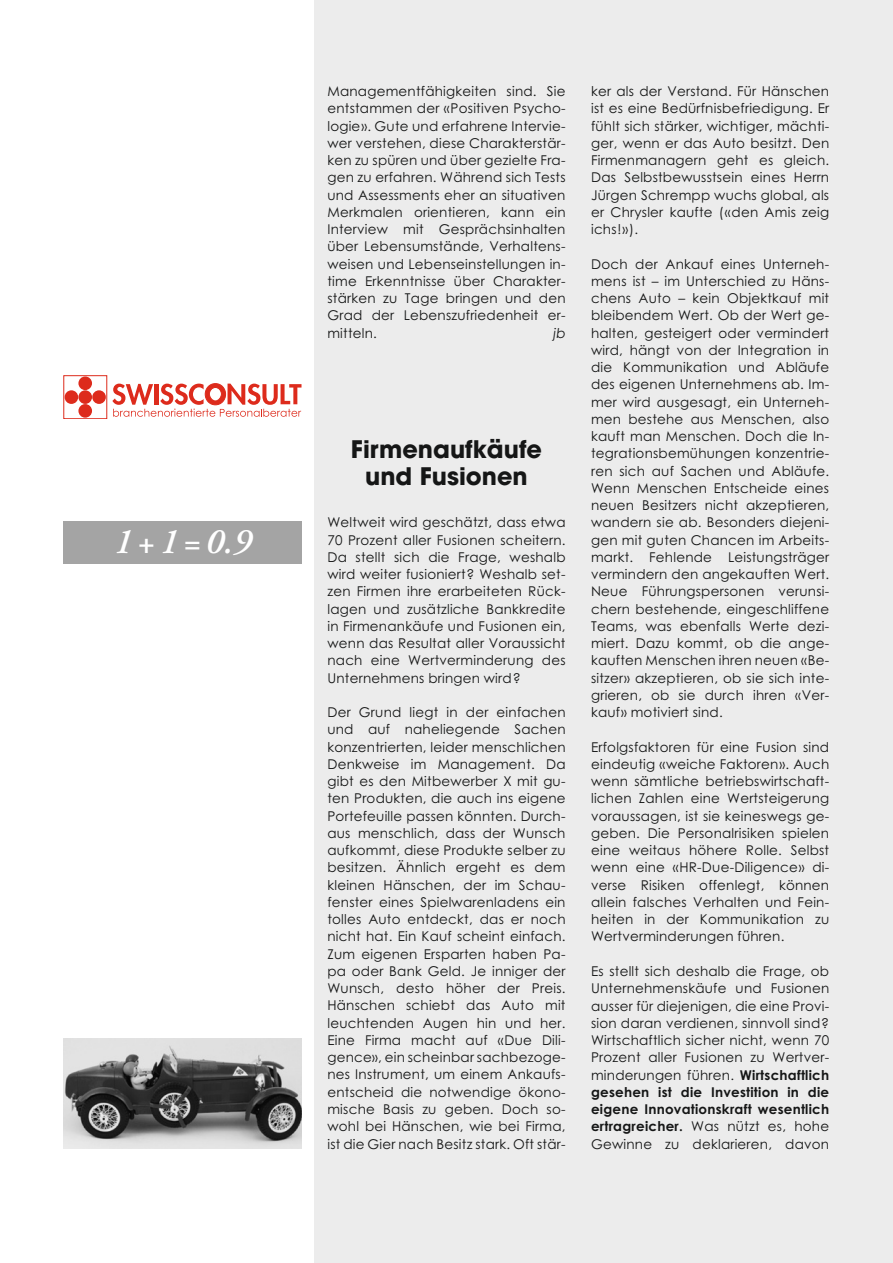
<style>
.page{position:relative;width:893px;height:1263px;background:#fff}
.page>*{position:absolute;margin:0;border:0;box-sizing:border-box;transform-origin:0 0}
.t1{font:italic 600 36px "Adobe Garamond";color:#fff}
.t2{font:700 24px/27.6px "Avant Garde";color:#151616;text-align:center}
.t3{font:13.5px/17.2px "Century Gothic";letter-spacing:.015em;color:#151616;text-align:justify}
.t4{font:italic 13.5px "Century Gothic";color:#151616}
.s1{font-weight:700}
</style>
<div class="page">
<div style="left:315px;top:0;width:578px;height:1263px;background:#ececec"></div>
<div style="left:64px;top:375px;width:43px;height:44px;border:1px solid #dd2b1c"></div>
<div style="left:78px;top:390px;width:14px;height:14px;background:#dd2b1c;border-radius:50%"></div>
<div style="left:92px;top:390px;width:14px;height:14px;background:#dd2b1c;border-radius:50%"></div>
<div style="left:78px;top:404px;width:14px;height:14px;background:#dd2b1c;border-radius:50%"></div>
<div style="left:78px;top:376px;width:14px;height:14px;background:#dd2b1c;border-radius:50%"></div>
<div style="left:65px;top:390px;width:13px;height:14px;background:#dd2b1c;border-radius:50%"></div>
<div style="left:205px;top:383px;width:21px;height:22px;border:1px solid #dd2b1c;border-radius:50%"></div>
<svg style="left:112px;top:384px;width:189px;height:33px"></svg>
<div style="left:64px;top:521px;width:238px;height:42px;background:#a4a4a4"></div>
<img style="left:64px;top:1038px;width:238px;height:110px">
<h1 class="t1" style="left:113px;top:527px;width:139px">1+1=0.9</h1>
<p class="t3" style="left:327px;top:84px;width:240px">Managementfähigkeiten sind. Sie entstammen der «Positiven Psycho&shy;logie». Gute und erfahrene Intervie&shy;wer verstehen, diese Charakterstär&shy;ken zu spüren und über gezielte Fra&shy;gen zu erfahren. Während sich Tests und Assessments eher an situativen Merkmalen orientieren, kann ein Interview mit Gesprächsinhalten über Lebensumstände, Verhaltens&shy;weisen und Lebenseinstellungen in&shy;time Erkenntnisse über Charakter&shy;stärken zu Tage bringen und den Grad der Lebenszufriedenheit er&shy;mitteln.</p>
<p class="t4" style="left:553px;top:325px;width:14px">jb</p>
<h2 class="t2" style="left:351px;top:437px;width:193px">Firmenaufkäufe und Fusionen</h2>
<p class="t3" style="left:327px;top:515px;width:240px">Weltweit wird geschätzt, dass etwa 70 Prozent aller Fusionen scheitern.<br>Da stellt sich die Frage, weshalb wird weiter fusioniert? Weshalb set&shy;zen Firmen ihre erarbeiteten Rück - lagen und zusätzliche Bankkredite in Firmenankäufe und Fusionen ein, wenn das Resultat aller Voraussicht nach eine Wertverminderung des Unternehmens bringen wird?</p>
<p class="t3" style="left:327px;top:705px;width:240px">Der Grund liegt in der einfachen und auf naheliegende Sachen konzentrierten, leider menschlichen Denkweise im Management. Da gibt es den Mitbewerber X mit gu&shy;ten Produkten, die auch ins eigene Portefeuille passen könnten. Durch&shy;aus menschlich, dass der Wunsch aufkommt, diese Produkte selber zu besitzen. Ähnlich ergeht es dem kleinen Hänschen, der im Schau - fens ter eines Spielwarenladens ein tolles Auto entdeckt, das er noch nicht hat. Ein Kauf scheint einfach.<br>Zum eigenen Ersparten haben Pa - pa oder Bank Geld. Je inniger der Wunsch, desto höher der Preis.<br>Häns chen schiebt das Auto mit leuchtenden Augen hin und her.<br>Eine Firma macht auf «Due Dili&shy;gence», ein scheinbar sachbezoge&shy;nes Instrument, um einem Ankaufs&shy;entscheid die notwendige ökono&shy;mische Basis zu geben. Doch so&shy;wohl bei Hänschen, wie bei Firma, ist die Gier nach Besitz stark. Oft stär-</p>
<p class="t3" style="left:591px;top:84px;width:240px">ker als der Verstand. Für Hänschen ist es eine Bedürfnisbefriedigung. Er fühlt sich stärker, wichtiger, mächti&shy;ger, wenn er das Auto besitzt. Den Firmenmanagern geht es gleich.<br>Das Selbstbewusstsein eines Herrn Jürgen Schrempp wuchs global, als er Chrysler kaufte («den Amis zeig ichs!»).</p>
<p class="t3" style="left:591px;top:256px;width:240px">Doch der Ankauf eines Unterneh&shy;mens ist – im Unterschied zu Häns - chens Auto – kein Objektkauf mit bleibendem Wert. Ob der Wert ge&shy;halten, gesteigert oder vermindert wird, hängt von der Integration in die Kommunikation und Abläufe des eigenen Unternehmens ab. Im&shy;mer wird ausgesagt, ein Unterneh&shy;men bestehe aus Menschen, also kauft man Menschen. Doch die In&shy;tegrationsbemühungen konzentrie&shy;ren sich auf Sachen und Abläufe.<br>Wenn Menschen Entscheide eines neuen Besitzers nicht akzeptieren, wandern sie ab. Besonders diejeni&shy;gen mit guten Chancen im Arbeits&shy;markt. Fehlende Leistungsträger vermindern den angekauften Wert.<br>Neue Führungspersonen verunsi&shy;chern bestehende, eingeschliffene Teams, was ebenfalls Werte dezi&shy;miert. Dazu kommt, ob die ange&shy;kauften Menschen ihren neuen «Be&shy;sitzer» akzeptieren, ob sie sich inte&shy;grieren, ob sie durch ihren «Ver&shy;kauf» motiviert sind.</p>
<p class="t3" style="left:591px;top:739px;width:240px">Erfolgsfaktoren für eine Fusion sind eindeutig «weiche Faktoren». Auch wenn sämtliche betriebswirtschaft - lichen Zahlen eine Wertsteigerung voraussagen, ist sie keineswegs ge&shy;geben. Die Personalrisiken spielen eine weitaus höhere Rolle. Selbst wenn eine «HR-Due-Diligence» di&shy;ver se Risiken offenlegt, können allein falsches Verhalten und Fein&shy;heiten in der Kommunikation zu Wert verminderungen führen.</p>
<p class="t3" style="left:591px;top:964px;width:240px">Es stellt sich deshalb die Frage, ob Unternehmenskäufe und Fusionen ausser für diejenigen, die eine Provi&shy;sion daran verdienen, sinnvoll sind?<br>Wirtschaftlich sicher nicht, wenn 70<br>Prozent aller Fusionen zu Wertver&shy;minderungen führen. <span class="s1">Wirtschaftlich gesehen ist die Investition in die eigene Innovationskraft wesentlich ertragreicher.</span> Was nützt es, hohe Gewinne zu deklarieren, davon</p>
</div>
